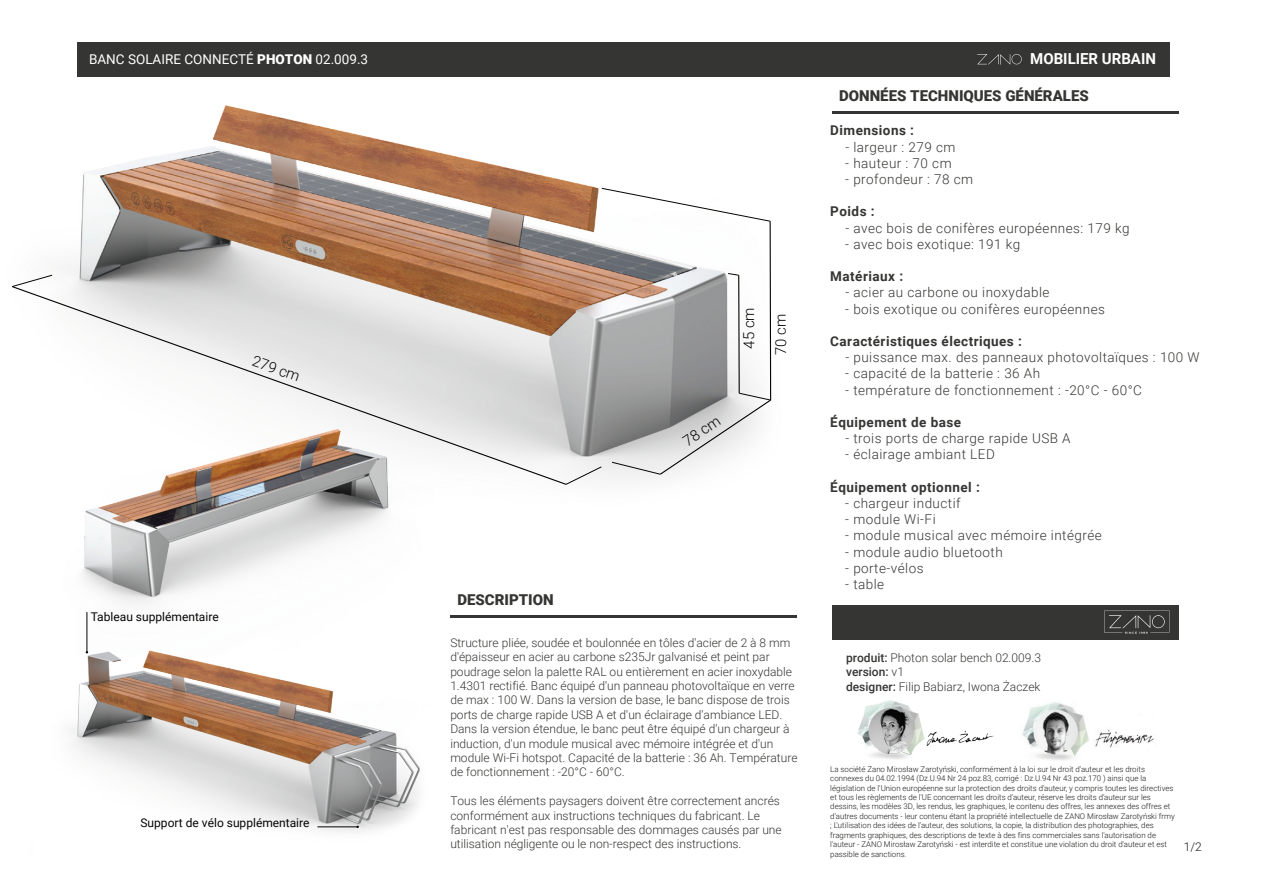
<style>
.page{position:relative;width:1263px;height:893px;background:#fff}
.page>*{position:absolute;margin:0;border:0;box-sizing:border-box;transform-origin:0 0}
.t1{font:700 15.15px "Roboto";color:#fff}
.t2{font:900 15px "Roboto";color:#353533}
.t3{font:300 15px/31.8px "Roboto";letter-spacing:-.005em;color:#040503;text-align:center}
.t4{font:300 13.5px "Roboto";letter-spacing:.035em;color:#353533}
.t5{font:700 13.5px "Roboto";letter-spacing:.035em;color:#353533}
.t6{font:13.5px "Roboto";color:#fff}
.t7{font:300 12px/14.4px "Roboto";color:#353533}
.t8{font:12px "Roboto";color:#040503}
.t9{font:300 12px "Roboto";color:#1a1a18}
.t10{font:300 7.8px/9.4px "Roboto";color:#1a1a18}
.s1{font-weight:900}
.s2{font-weight:500}
</style>
<div class="page">
<img style="left:69px;top:658px;width:351px;height:174px">
<img style="left:51px;top:42px;width:746px;height:243px">
<img style="left:1022px;top:702px;width:132px;height:58px">
<div style="left:78px;top:43px;width:1092px;height:34px;background:#353533"></div>
<img style="left:857px;top:700px;width:137px;height:59px">
<svg style="left:16px;top:275px;width:37px;height:10px"></svg>
<svg style="left:12px;top:285px;width:553px;height:200px"></svg>
<svg style="left:977px;top:54px;width:45px;height:11px"></svg>
<img style="left:12px;top:336px;width:426px;height:322px">
<svg style="left:565px;top:188px;width:207px;height:297px"></svg>
<hr style="left:87px;top:612px;width:1px;height:40px;background:#040503">
<hr style="left:317px;top:827px;width:41px;height:1px;background:#040503">
<hr style="left:832px;top:111px;width:347px;height:2px;background:#353533">
<hr style="left:450px;top:615px;width:347px;height:2px;background:#353533">
<div style="left:832px;top:605px;width:347px;height:34px;background:#353533"></div>
<svg style="left:1104px;top:610px;width:65px;height:24px"></svg>
<p class="t6" style="left:89px;top:50px;width:281px">BANC SOLAIRE CONNECTÉ <span class="s1">PHOTON</span> 02.009.3</p>
<p class="t3" style="left:258px;top:344px;width:51px;rotate:19deg">279 cm</p>
<p class="t8" style="left:91px;top:608px;width:129px">Tableau supplémentaire</p>
<p class="t8" style="left:140px;top:814px;width:171px">Support de vélo supplémentaire</p>
<p class="t2" style="left:457px;top:589px;width:98px">DESCRIPTION</p>
<p class="t3" style="left:732px;top:355px;width:50px;rotate:-90deg">45 cm<br>70 cm</p>
<p class="t3" style="left:675px;top:429px;width:43px;rotate:-34deg">78 cm</p>
<p class="t7" style="left:450px;top:635px;width:349px">Structure pliée, soudée et boulonnée en tôles d'acier de 2 à 8 mm d'épaisseur en acier au carbone s235Jr galvanisé et peint par poudrage selon la palette RAL ou entièrement en acier inoxydable 1.4301 rectifié. Banc équipé d'un panneau photovoltaïque en verre de max : 100 W. Dans la version de base, le banc dispose de trois ports de charge rapide USB A et d'un éclairage d'ambiance LED.<br>Dans la version étendue, le banc peut être équipé d'un chargeur à induction, d'un module musical avec mémoire intégrée et d'un module Wi-Fi hotspot. Capacité de la batterie : 36 Ah. Température de fonctionnement : -20°C - 60°C.</p>
<p class="t7" style="left:450px;top:793px;width:333px">Tous les éléments paysagers doivent être correctement ancrés conformément aux instructions techniques du fabricant. Le fabricant n'est pas responsable des dommages causés par une utilisation négligente ou le non-respect des instructions.</p>
<p class="t1" style="left:1030px;top:48px;width:127px">MOBILIER URBAIN</p>
<p class="t2" style="left:839px;top:85px;width:251px">DONNÉES TECHNIQUES GÉNÉRALES</p>
<p class="t5" style="left:830px;top:121px;width:85px">Dimensions :</p>
<p class="t4" style="left:845px;top:137px;width:112px">- largeur : 279 cm</p>
<p class="t4" style="left:845px;top:153px;width:108px">- hauteur : 70 cm</p>
<p class="t4" style="left:845px;top:170px;width:129px">- profondeur : 78 cm</p>
<p class="t5" style="left:830px;top:202px;width:46px">Poids :</p>
<p class="t4" style="left:845px;top:218px;width:286px">- avec bois de conifères européennes: 179 kg</p>
<p class="t4" style="left:845px;top:234px;width:176px">- avec bois exotique: 191 kg</p>
<p class="t5" style="left:830px;top:267px;width:74px">Matériaux :</p>
<p class="t4" style="left:845px;top:283px;width:206px">- acier au carbone ou inoxydable</p>
<p class="t4" style="left:845px;top:299px;width:261px">- bois exotique ou conifères européennes</p>
<p class="t5" style="left:830px;top:332px;width:193px">Caractéristiques électriques :</p>
<p class="t4" style="left:845px;top:348px;width:356px">- puissance max. des panneaux photovoltaïques : 100 W</p>
<p class="t4" style="left:845px;top:364px;width:196px">- capacité de la batterie : 36 Ah</p>
<p class="t4" style="left:845px;top:380px;width:298px">- température de fonctionnement : -20°C - 60°C</p>
<p class="t5" style="left:830px;top:413px;width:132px">Équipement de base</p>
<p class="t4" style="left:845px;top:429px;width:227px">- trois ports de charge rapide USB A</p>
<p class="t4" style="left:845px;top:445px;width:151px">- éclairage ambiant LED</p>
<p class="t5" style="left:830px;top:477px;width:151px">Équipement optionnel :</p>
<p class="t4" style="left:845px;top:494px;width:117px">- chargeur inductif</p>
<p class="t4" style="left:845px;top:510px;width:92px">- module Wi-Fi</p>
<p class="t4" style="left:845px;top:526px;width:258px">- module musical avec mémoire intégrée</p>
<p class="t4" style="left:845px;top:542px;width:159px">- module audio bluetooth</p>
<p class="t4" style="left:845px;top:558px;width:80px">- porte-vélos</p>
<p class="t4" style="left:845px;top:575px;width:40px">- table</p>
<p class="t7" style="left:846px;top:650px;width:196px"><span class="s2">produit:</span> Photon solar bench 02.009.3 <span class="s2">version:</span> v1<br><span class="s2">designer:</span> Filip Babiarz, Iwona Żaczek</p>
<p class="t10" style="left:830px;top:764px;width:346px">La société Zano Mirosław Zarotyński, conformément à la loi sur le droit d'auteur et les droits connexes du 04.02.1994 (Dz.U.94 Nr 24 poz.83, corrigé : Dz.U.94 Nr 43 poz.170 ) ainsi que la législation de l'Union européenne sur la protection des droits d'auteur, y compris toutes les directives et tous les règlements de l'UE concernant les droits d'auteur, réserve les droits d'auteur sur les dessins, les modèles 3D, les rendus, les graphiques, le contenu des offres, les annexes des offres et d'autres documents - leur contenu étant la propriété intellectuelle de ZANO Mirosław Zarotyński frmy ; L'utilisation des idées de l'auteur, des solutions, la copie, la distribution des photographies, des fragments graphiques, des descriptions de texte à des fins commerciales sans l'autorisation de l'auteur - ZANO Mirosław Zarotyński - est interdite et constitue une violation du droit d'auteur et est passible de sanctions.</p>
<p class="t9" style="left:1184px;top:839px;width:20px">1/2</p>
</div>
